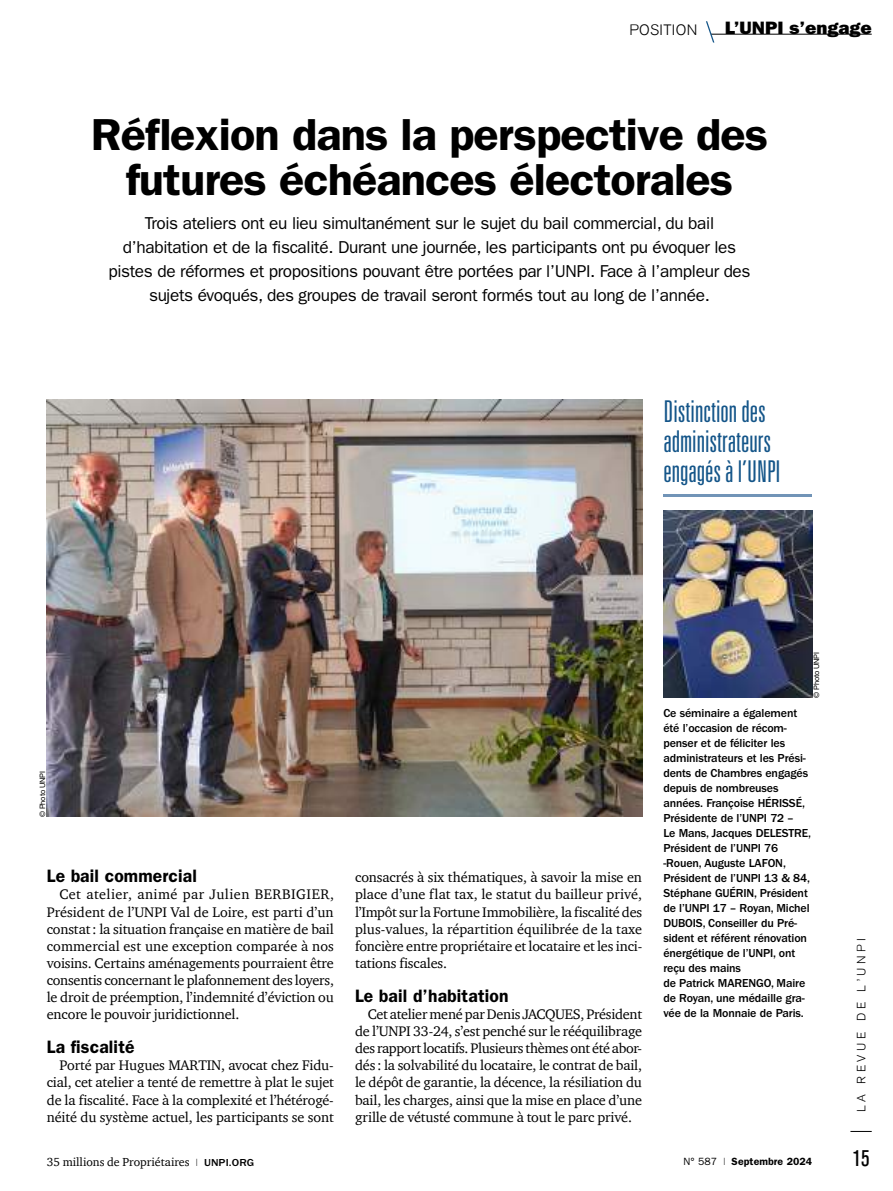
<style>
.page{position:relative;width:893px;height:1191px;background:#fff}
.page>*{position:absolute;margin:0;border:0;box-sizing:border-box;transform-origin:0 0}
.t1{font:600 45px/45px "ITC Franklin Gothic Std";letter-spacing:-.02em;color:#000;text-align:center;scale:1.04 1}
.t2{font:300 ultra-condensed 30px/30px "Univers LT Std";color:#145589}
.t3{font:condensed 22.5px "Akzidenz Grotesk BE";color:#000}
.t4{font:600 18px "ITC Franklin Gothic Std";letter-spacing:.01em;color:#000}
.t5{font:18px "ITC Franklin Gothic Std Hvy";color:#000;scale:1.05 1}
.t6{font:17.25px/24px "ITC Franklin Gothic Std";letter-spacing:-.02em;color:#000;text-align:center}
.t7{font:300 15px "Akzidenz Grotesk BE";letter-spacing:.025em;color:#000}
.t8{font:14.25px/17.1px "Charter ITC";letter-spacing:-.01em;color:#000;text-align:justify}
.t9{font:500 12px/15px "ITC Franklin Gothic Std";letter-spacing:-.01em;color:#000}
.t10{font:12px "Charter ITC";color:#000}
.t11{font:300 12px "Akzidenz Grotesk BE";letter-spacing:.3em;color:#000}
.t12{font:600 10.5px "ITC Franklin Gothic Std";letter-spacing:.01em;color:#000}
.t13{font:7.5px "Helvetica Neue LT Std";letter-spacing:-.025em;color:#000}
.s1{font-family:"ITC Franklin Gothic Std";font-size:10.5px}
.s2{font-family:"ITC Franklin Gothic Std";font-weight:500;font-size:10.5px}
.s3{font-weight:400}
</style>
<div class="page">
<hr style="left:0;top:0;width:1px;height:1191px;background:#3473b8">
<svg style="left:850px;top:1131px;width:22px;height:1px"></svg>
<hr style="left:711px;top:34px;width:161px;height:1px;background:#000">
<svg style="left:706px;top:21px;width:8px;height:22px"></svg>
<hr style="left:663px;top:494px;width:149px;height:2px;background:#7194b7">
<img style="left:47px;top:400px;width:595px;height:416px">
<img style="left:663px;top:510px;width:149px;height:187px">
<p class="t7" style="left:629px;top:21px;width:69px">POSITION</p>
<p class="t5" style="left:725px;top:17px;width:141px">L’UNPI s’engage</p>
<h1 class="t1" style="left:91px;top:112px;width:653px">Réflexion dans la perspective des futures échéances électorales</h1>
<p class="t6" style="left:108px;top:211px;width:644px">Trois ateliers ont eu lieu simultanément sur le sujet du bail commercial, du bail d’habitation et de la fiscalité. Durant une journée, les participants ont pu évoquer les pistes de réformes et propositions pouvant être portées par l’UNPI. Face à l’ampleur des sujets évoqués, des groupes de travail seront formés tout au long de l’année.</p>
<h2 class="t2" style="left:663px;top:396px;width:119px">Distinction des administrateurs engagés à l’UNPI</h2>
<p class="t13" style="left:38px;top:816px;width:47px;rotate:-90deg">© Photo UNPI</p>
<p class="t4" style="left:47px;top:865px;width:152px">Le bail commercial</p>
<p class="t8" style="left:47px;top:885px;width:289px;text-indent:13px">Cet atelier, animé par Julien BERBIGIER, Président de l’UNPI Val de Loire, est parti d’un constat: la situation française en matière de bail commercial est une exception comparée à nos voisins. Certains aménagements pourraient être consentis concernant le plafonnement des loyers, le droit de préemption, l’indemnité d’éviction ou encore le pouvoir juridictionnel.</p>
<p class="t4" style="left:47px;top:1036px;width:89px">La fiscalité</p>
<p class="t8" style="left:47px;top:1056px;width:289px;text-indent:13px">Porté par Hugues MARTIN, avocat chez Fidu&shy;cial, cet atelier a tenté de remettre à plat le sujet de la fiscalité. Face à la complexité et l’hétérogé&shy;néité du système actuel, les participants se sont</p>
<p class="t10" style="left:47px;top:1154px;width:209px">35 millions de Propriétaires <span class="s1">I</span> <span class="s2">UNPI.ORG</span></p>
<p class="t8" style="left:355px;top:868px;width:289px">consacrés à six thématiques, à savoir la mise en place d’une flat tax, le statut du bailleur privé, l’Impôt sur la Fortune Immobilière, la fiscalité des plus-values, la répartition équilibrée de la taxe foncière entre propriétaire et locataire et les inci&shy;tations fiscales.</p>
<p class="t4" style="left:355px;top:985px;width:155px">Le bail d’habitation</p>
<p class="t8" style="left:355px;top:1005px;width:289px;text-indent:13px">Cet atelier mené par Denis JACQUES, Président de l’UNPI 33-24, s’est penché sur le rééquilibrage des rapport locatifs. Plusieurs thèmes ont été abor&shy;dés : la solvabilité du locataire, le contrat de bail, le dépôt de garantie, la décence, la résiliation du bail, les charges, ainsi que la mise en place d’une grille de vétusté commune à tout le parc privé.</p>
<p class="t13" style="left:812px;top:697px;width:47px;rotate:-90deg">© Photo UNPI</p>
<p class="t9" style="left:663px;top:706px;width:149px">Ce séminaire a également été l’occasion de récom&shy;penser et de féliciter les administrateurs et les Prési&shy;dents de Chambres engagés depuis de nombreuses années. Françoise HÉRISSÉ,<br>Présidente de l’UNPI 72 –<br>Le Mans, Jacques DELESTRE,<br>Président de l’UNPI 76 -Rouen, Auguste LAFON,<br>Président de l’UNPI 13 &amp; 84,<br>Stéphane GUÉRIN, Président de l’UNPI 17 – Royan, Michel<br>DUBOIS, Conseiller du Pré&shy;sident et référent rénovation énergétique de l’UNPI, ont reçu des mains<br>de Patrick MARENGO, Maire de Royan, une médaille gra&shy;vée de la Monnaie de Paris.</p>
<p class="t11" style="left:854px;top:1112px;width:176px;rotate:-90deg">LA REVUE DE L’UNPI</p>
<p class="t12" style="left:683px;top:1155px;width:130px"><span class="s3">N° 587 I</span> Septembre 2024</p>
<h3 class="t3" style="left:853px;top:1146px;width:18px">15</h3>
</div>
